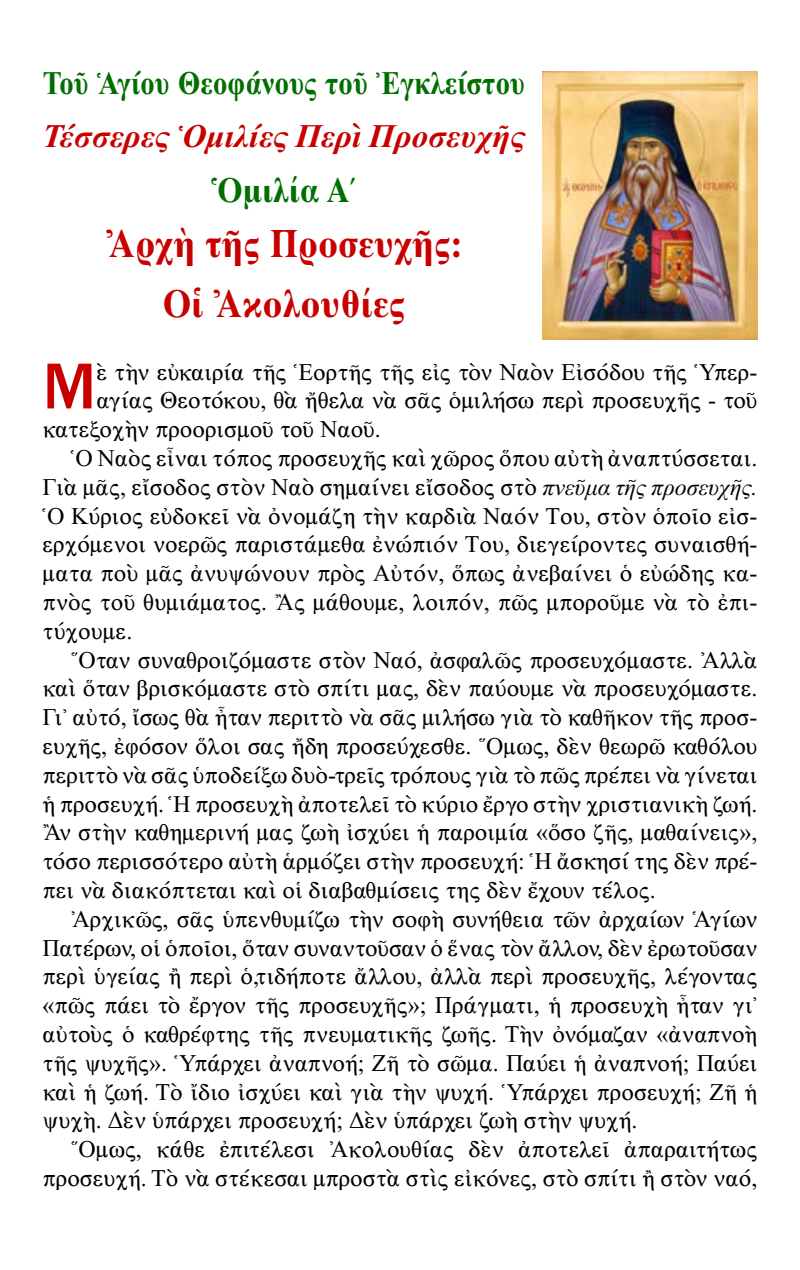
<style>
.page{position:relative;width:800px;height:1270px;background:#fff}
.page>*{position:absolute;margin:0;border:0;box-sizing:border-box;transform-origin:0 0}
.t1{font:500 67.2px "Franklin Gothic";color:#c80000}
.t2{font:700 39.6px/60.2px "CTOS Times Pro";letter-spacing:.01em;color:#c80000;text-align:center;scale:.91 1}
.t3{font:700 35.2px "CTOS Times Pro";letter-spacing:.01em;color:#006e00;scale:.91 1}
.t4{font:33px "CTOS New Times Bold Test 1";letter-spacing:.01em;color:#006e00;scale:.86 1}
.t5{font:33px "CTOS New Times Bold Italic Test 1";letter-spacing:.005em;color:#c80000}
.t6{font:24px "CTOS New Times Roman Test 1";color:#000}
.s1{font-family:"CTOS New Times Italic Test 1"}
</style>
<div class="page">
<img style="left:542px;top:71px;width:215px;height:269px">
<h3 class="t4" style="left:43px;top:64px;width:562px">Τοῦ Ἁγίου Θεοφάνους τοῦ Ἐγκλείστου</h3>
<h3 class="t5" style="left:42px;top:118px;width:484px">Τέσσερες Ὁμιλίες Περὶ Προσευχῆς</h3>
<h3 class="t3" style="left:211px;top:171px;width:160px">Ὁμιλία Α΄</h3>
<h2 class="t2" style="left:106px;top:213px;width:392px">Ἀρχὴ τῆς Προσευχῆς:<br>Οἱ Ἀκολουθίες</h2>
<h1 class="t1" style="left:42px;top:344px;width:55px">Μ</h1>
<p class="t6" style="left:96px;top:359px;width:662px">ὲ τὴν εὐκαιρία τῆς Ἑορτῆς τῆς εἰς τὸν Ναὸν Εἰσόδου τῆς Ὑπερ-</p>
<p class="t6" style="left:96px;top:387px;width:662px">αγίας Θεοτόκου, θὰ ἤθελα νὰ σᾶς ὁμιλήσω περὶ προσευχῆς - τοῦ</p>
<p class="t6" style="left:43px;top:416px;width:339px">κατεξοχὴν προορισμοῦ τοῦ Ναοῦ.</p>
<p class="t6" style="left:71px;top:445px;width:688px">Ὁ Ναὸς εἶναι τόπος προσευχῆς καὶ χῶρος ὅπου αὐτὴ ἀναπτύσσεται.</p>
<p class="t6" style="left:43px;top:474px;width:716px">Γιὰ μᾶς, εἴσοδος στὸν Ναὸ σημαίνει εἴσοδος στὸ <span class="s1">πνεῦμα τῆς προσευχῆς.</span></p>
<p class="t6" style="left:43px;top:503px;width:716px">Ὁ Κύριος εὐδοκεῖ νὰ ὀνομάζη τὴν καρδιὰ Ναόν Του, στὸν ὁποῖο εἰσ-</p>
<p class="t6" style="left:43px;top:531px;width:716px">ερχόμενοι νοερῶς παριστάμεθα ἐνώπιόν Του, διεγείροντες συναισθή-</p>
<p class="t6" style="left:43px;top:560px;width:716px">ματα ποὺ μᾶς ἀνυψώνουν πρὸς Αὐτόν, ὅπως ἀνεβαίνει ὁ εὐώδης κα-</p>
<p class="t6" style="left:43px;top:589px;width:716px">πνὸς τοῦ θυμιάματος. Ἂς μάθουμε, λοιπόν, πῶς μποροῦμε νὰ τὸ ἐπι-</p>
<p class="t6" style="left:43px;top:618px;width:91px">τύχουμε.</p>
<p class="t6" style="left:71px;top:647px;width:688px">Ὅταν συναθροιζόμαστε στὸν Ναό, ἀσφαλῶς προσευχόμαστε. Ἀλλὰ</p>
<p class="t6" style="left:43px;top:675px;width:716px">καὶ ὅταν βρισκόμαστε στὸ σπίτι μας, δὲν παύουμε νὰ προσευχόμαστε.</p>
<p class="t6" style="left:43px;top:704px;width:716px">Γι᾿ αὐτό, ἴσως θὰ ἦταν περιττὸ νὰ σᾶς μιλήσω γιὰ τὸ καθῆκον τῆς προσ-</p>
<p class="t6" style="left:43px;top:733px;width:716px">ευχῆς, ἐφόσον ὅλοι σας ἤδη προσεύχεσθε. Ὅμως, δὲν θεωρῶ καθόλου</p>
<p class="t6" style="left:43px;top:762px;width:716px">περιττὸ νὰ σᾶς ὑποδείξω δυὸ-τρεῖς τρόπους γιὰ τὸ πῶς πρέπει νὰ γίνεται</p>
<p class="t6" style="left:43px;top:791px;width:716px">ἡ προσευχή. Ἡ προσευχὴ ἀποτελεῖ τὸ κύριο ἔργο στὴν χριστιανικὴ ζωή.</p>
<p class="t6" style="left:43px;top:819px;width:716px">Ἂν στὴν καθημερινή μας ζωὴ ἰσχύει ἡ παροιμία «ὅσο ζῆς, μαθαίνεις»,</p>
<p class="t6" style="left:43px;top:848px;width:716px">τόσο περισσότερο αὐτὴ ἁρμόζει στὴν προσευχή: Ἡ ἄσκησί της δὲν πρέ-</p>
<p class="t6" style="left:43px;top:877px;width:614px">πει νὰ διακόπτεται καὶ οἱ διαβαθμίσεις της δὲν ἔχουν τέλος.</p>
<p class="t6" style="left:71px;top:906px;width:688px">Ἀρχικῶς, σᾶς ὑπενθυμίζω τὴν σοφὴ συνήθεια τῶν ἀρχαίων Ἁγίων</p>
<p class="t6" style="left:43px;top:935px;width:716px">Πατέρων, οἱ ὁποῖοι, ὅταν συναντοῦσαν ὁ ἕνας τὸν ἄλλον, δὲν ἐρωτοῦσαν</p>
<p class="t6" style="left:43px;top:963px;width:716px">περὶ ὑγείας ἢ περὶ ὁ,τιδήποτε ἄλλου, ἀλλὰ περὶ προσευχῆς, λέγοντας</p>
<p class="t6" style="left:43px;top:992px;width:716px">«πῶς πάει τὸ ἔργον τῆς προσευχῆς»; Πράγματι, ἡ προσευχὴ ἦταν γι᾿</p>
<p class="t6" style="left:43px;top:1021px;width:716px">αὐτοὺς ὁ καθρέφτης τῆς πνευματικῆς ζωῆς. Τὴν ὀνόμαζαν «ἀναπνοὴ</p>
<p class="t6" style="left:43px;top:1050px;width:716px">τῆς ψυχῆς». Ὑπάρχει ἀναπνοή; Ζῆ τὸ σῶμα. Παύει ἡ ἀναπνοή; Παύει</p>
<p class="t6" style="left:43px;top:1079px;width:716px">καὶ ἡ ζωή. Τὸ ἴδιο ἰσχύει καὶ γιὰ τὴν ψυχή. Ὑπάρχει προσευχή; Ζῆ ἡ</p>
<p class="t6" style="left:43px;top:1107px;width:596px">ψυχὴ. Δὲν ὑπάρχει προσευχή; Δὲν ὑπάρχει ζωὴ στὴν ψυχή.</p>
<p class="t6" style="left:71px;top:1136px;width:688px">Ὅμως, κάθε ἐπιτέλεσι Ἀκολουθίας δὲν ἀποτελεῖ ἀπαραιτήτως</p>
<p class="t6" style="left:43px;top:1165px;width:716px">προσευχή. Τὸ νὰ στέκεσαι μπροστὰ στὶς εἰκόνες, στὸ σπίτι ἢ στὸν ναό,</p>
</div>
